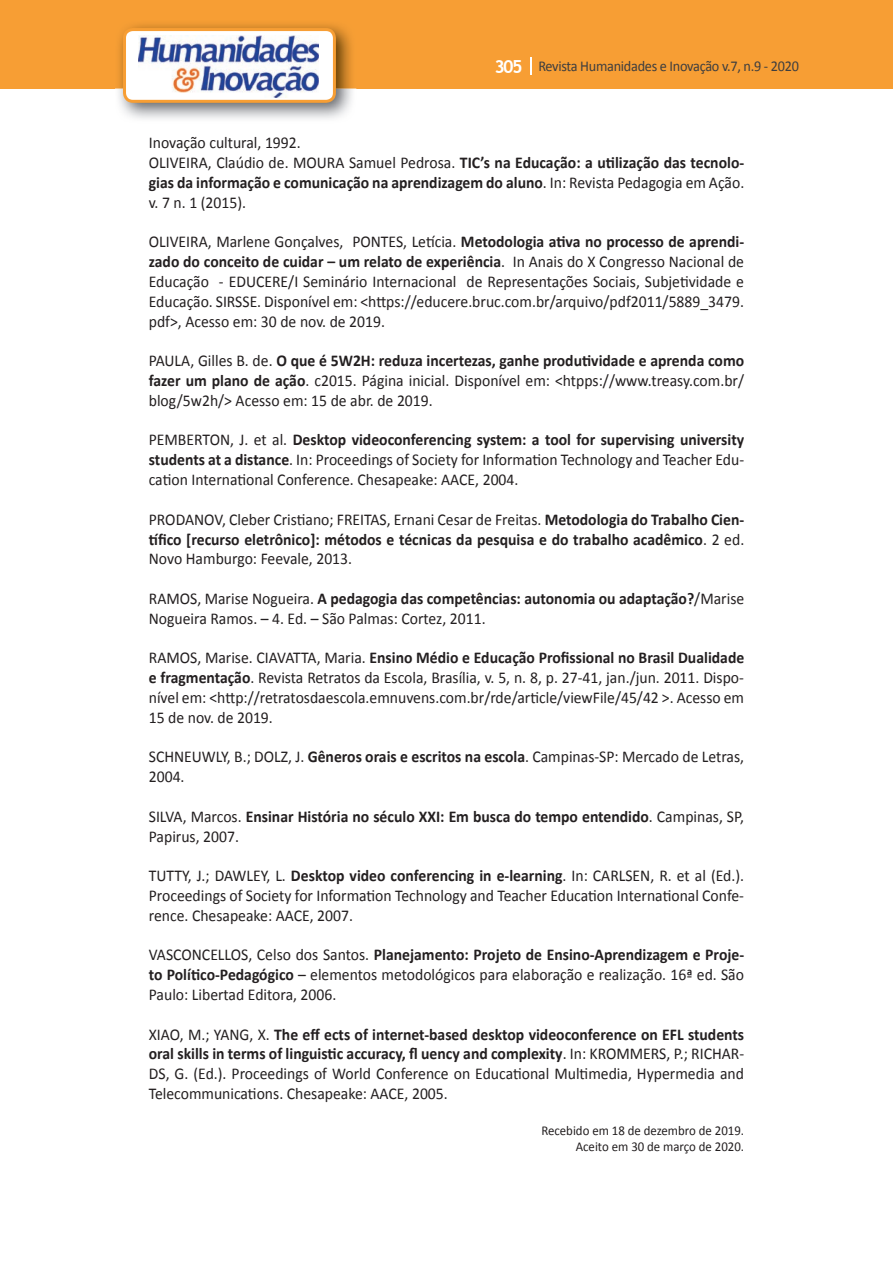
<style>
.page{position:relative;width:893px;height:1263px;background:#fff}
.page>*{position:absolute;margin:0;border:0;box-sizing:border-box;transform-origin:0 0}
.t1{font:16.5px/19.8px "Calibri";color:#231f20;text-align:justify;scale:.95 1}
.t2{font:700 16.5px/19.8px "Calibri";color:#231f20;text-align:justify;scale:.95 1}
.t3{font:15px "Calibri";letter-spacing:-.02em;color:#3e3e3f;scale:.95 1}
.t4{font:13.5px/16.2px "Calibri";color:#231f20;text-align:right;scale:.95 1}
.s1{font-family:"Trebuchet MS";font-weight:700;font-size:18px;color:#fff}
.s2{font-weight:700}
.s3{font-weight:400}
</style>
<div class="page">
<div style="left:0;top:0;width:893px;height:88px;background:#f79e34"></div>
<svg style="left:530px;top:57px;width:2px;height:18px"></svg>
<img style="left:115px;top:24px;width:241px;height:95px">
<svg style="left:123px;top:28px;width:213px;height:75px"></svg>
<p class="t3" style="left:495px;top:57px;width:322px"><span class="s1">305</span> Revista Humanidades e Inovação v.7, n.9 - 2020</p>
<p class="t1" style="left:149px;top:133px;width:628px;text-align:left">Inovação cultural, 1992.<br>OLIVEIRA, Claúdio de. MOURA Samuel Pedrosa. <span class="s2">TIC’s na Educação: a utilização das tecnolo&shy;gias da informação e comunicação na aprendizagem do aluno</span>. In: Revista Pedagogia em Ação. v. 7 n. 1 (2015).</p>
<p class="t1" style="left:149px;top:232px;width:628px">OLIVEIRA, Marlene Gonçalves, PONTES, Letícia. <span class="s2">Metodologia ativa no processo de aprendi&shy;zado do conceito de cuidar – um relato de experiência</span>. In Anais do X Congresso Nacional de Educação - EDUCERE/I Seminário Internacional de Representações Sociais, Subjetividade e Educação. SIRSSE. Disponível em: &lt;https://educere.bruc.com.br/arquivo/pdf2011/5889_3479. pdf&gt;, Acesso em: 30 de nov. de 2019.</p>
<p class="t1" style="left:149px;top:351px;width:628px">PAULA, Gilles B. de. <span class="s2">O que é 5W2H: reduza incertezas, ganhe produtividade e aprenda como fazer um plano de ação</span>. c2015. Página inicial. Disponível em: &lt;htpps://www.treasy.com.br/ blog/5w2h/&gt; Acesso em: 15 de abr. de 2019.</p>
<p class="t1" style="left:149px;top:430px;width:628px">PEMBERTON, J. et al. <span class="s2">Desktop videoconferencing system: a tool for supervising university students at a distance</span>. In: Proceedings of Society for Information Technology and Teacher Edu&shy;cation International Conference. Chesapeake: AACE, 2004.</p>
<p class="t2" style="left:149px;top:509px;width:628px"><span class="s3">PRODANOV, Cleber Cristiano; FREITAS, Ernani Cesar de Freitas.</span> Metodologia do Trabalho Cien&shy;tífico [recurso eletrônico]: métodos e técnicas da pesquisa e do trabalho acadêmico<span class="s3">. 2 ed.<br>Novo Hamburgo: Feevale, 2013.</span></p>
<p class="t1" style="left:149px;top:589px;width:628px">RAMOS, Marise Nogueira. <span class="s2">A pedagogia das competências: autonomia ou adaptação?</span>/Marise<br>Nogueira Ramos. – 4. Ed. – São Palmas: Cortez, 2011.</p>
<p class="t1" style="left:149px;top:648px;width:628px">RAMOS, Marise. CIAVATTA, Maria. <span class="s2">Ensino Médio e Educação Profissional no Brasil Dualidade e fragmentação</span>. Revista Retratos da Escola, Brasília, v. 5, n. 8, p. 27-41, jan./jun. 2011. Dispo&shy;nível em: &lt;http://retratosdaescola.emnuvens.com.br/rde/article/viewFile/45/42 &gt;. Acesso em 15 de nov. de 2019.</p>
<p class="t1" style="left:149px;top:747px;width:628px">SCHNEUWLY, B.; DOLZ, J. <span class="s2">Gêneros orais e escritos na escola</span>. Campinas-SP: Mercado de Letras,<br>2004.</p>
<p class="t2" style="left:149px;top:806px;width:628px"><span class="s3">SILVA, Marcos.</span> Ensinar História no século XXI: Em busca do tempo entendido<span class="s3">. Campinas, SP,<br>Papirus, 2007.</span></p>
<p class="t1" style="left:149px;top:866px;width:628px">TUTTY, J.; DAWLEY, L. <span class="s2">Desktop video conferencing in e-learning</span>. In: CARLSEN, R. et al (Ed.).<br>Proceedings of Society for Information Technology and Teacher Education International Confe&shy;rence. Chesapeake: AACE, 2007.</p>
<p class="t1" style="left:149px;top:945px;width:628px">VASCONCELLOS, Celso dos Santos. <span class="s2">Planejamento: Projeto de Ensino-Aprendizagem e Proje&shy;to Político-Pedagógico</span> – elementos metodológicos para elaboração e realização. 16ª ed. São Paulo: Libertad Editora, 2006.</p>
<p class="t1" style="left:149px;top:1024px;width:628px">XIAO, M.; YANG, X. <span class="s2">The eff ects of internet-based desktop videoconference on EFL students oral skills in terms of linguistic accuracy, fl uency and complexity</span>. In: KROMMERS, P.; RICHAR-DS, G. (Ed.). Proceedings of World Conference on Educational Multimedia, Hypermedia and Telecommunications. Chesapeake: AACE, 2005.</p>
<p class="t4" style="left:541px;top:1122px;width:215px">Recebido em 18 de dezembro de 2019.<br>Aceito em 30 de março de 2020.</p>
</div>
